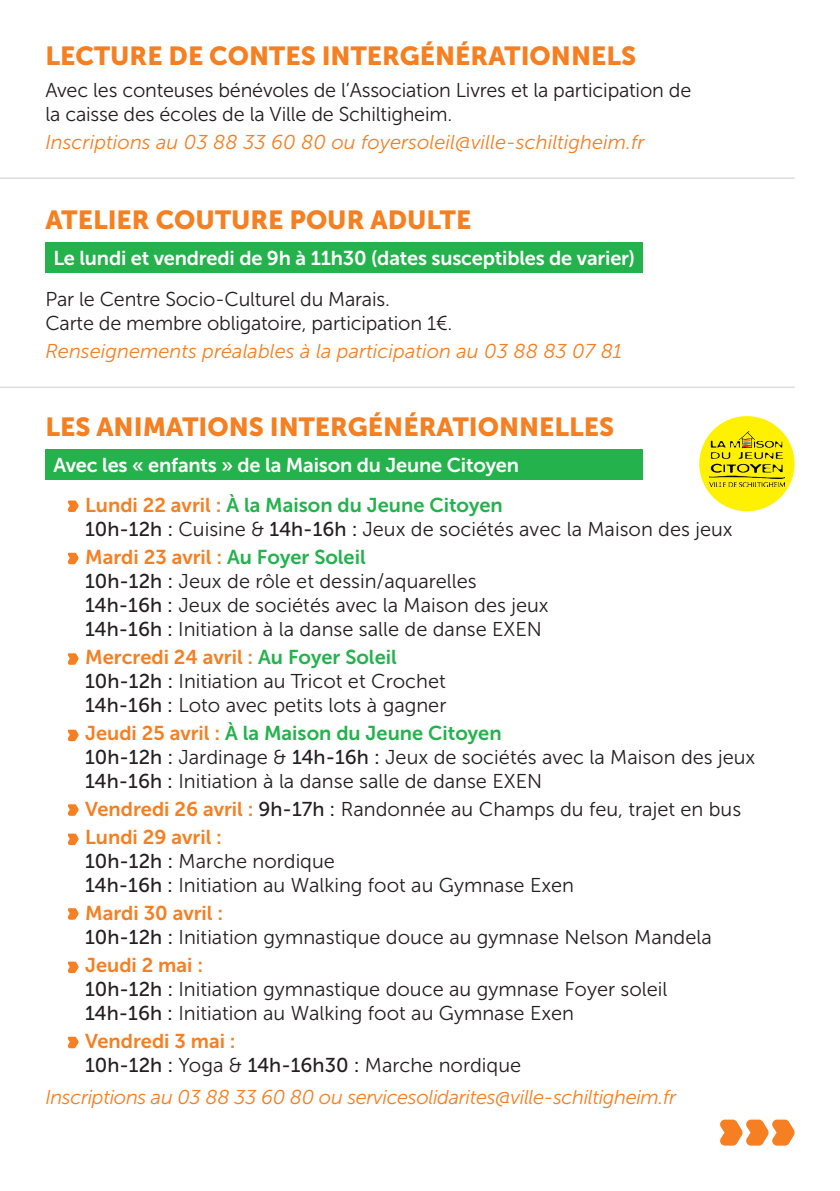
<style>
.page{position:relative;width:840px;height:1191px;background:#fff}
.page>*{position:absolute;margin:0;border:0;box-sizing:border-box;transform-origin:0 0}
.t1{font:26px "Museo Sans 900";color:#f57f21}
.t2{font:20px/24px "Museo Sans 300";color:#231f20}
.t3{font:20px/40.4px "Museo Sans 700";letter-spacing:-.01em;color:#fff}
.t4{font:italic 20px "Museo Sans 300";color:#f57f21}
.t5{font:20px "Museo Sans 700";color:#f57f21}
.t6{font:italic 20px/32px "Museo Sans 300";letter-spacing:-.02em;color:#f57f21}
.t7{font:20px "Museo Sans 700";color:#23b24b}
.s1{color:#f57f21}
.s2{color:#23b24b}
.s3{font-family:"Museo Sans 500"}
.s4{font-family:"Museo Sans 700";color:#f57f21}
.s5{font-family:"Museo Sans 500";font-style:normal;color:#231f20}
.s6{font-style:normal;color:#231f20}
</style>
<div class="page">
<svg style="left:720px;top:1119px;width:74px;height:26px"></svg>
<hr style="left:0;top:177px;width:794px;height:2px;background:#dcdddf">
<div style="left:45px;top:242px;width:597px;height:31px;background:#23b24b"></div>
<hr style="left:0;top:386px;width:794px;height:2px;background:#dcdddf">
<div style="left:45px;top:449px;width:597px;height:30px;background:#23b24b"></div>
<svg style="left:699px;top:416px;width:96px;height:96px"></svg>
<img style="left:708px;top:432px;width:76px;height:54px">
<svg style="left:67px;top:500px;width:11px;height:12px"></svg>
<svg style="left:67px;top:653px;width:11px;height:12px"></svg>
<svg style="left:67px;top:729px;width:11px;height:12px"></svg>
<svg style="left:67px;top:804px;width:11px;height:12px"></svg>
<svg style="left:67px;top:833px;width:11px;height:12px"></svg>
<svg style="left:67px;top:908px;width:11px;height:11px"></svg>
<svg style="left:67px;top:961px;width:11px;height:12px"></svg>
<svg style="left:67px;top:552px;width:11px;height:12px"></svg>
<svg style="left:67px;top:1036px;width:11px;height:12px"></svg>
<h1 class="t1" style="left:45px;top:41px;width:592px">LECTURE DE CONTES INTERGÉNÉRATIONNELS</h1>
<p class="t2" style="left:45px;top:79px;width:647px">Avec les conteuses bénévoles de l’Association Livres et la participation de la caisse des écoles de la Ville de Schiltigheim.</p>
<p class="t4" style="left:45px;top:132px;width:600px">Inscriptions au 03 88 33 60 80 ou foyersoleil@ville-schiltigheim.fr</p>
<h1 class="t1" style="left:45px;top:205px;width:427px">ATELIER COUTURE POUR ADULTE</h1>
<p class="t3" style="left:53px;top:238px;width:583px">Le lundi et vendredi de 9h à 11h30 (dates susceptibles de varier)</p>
<p class="t2" style="left:45px;top:287px;width:408px">Par le Centre Socio-Culturel du Marais.<br>Carte de membre obligatoire, participation 1€.</p>
<p class="t4" style="left:45px;top:340px;width:578px">Renseignements préalables à la participation au 03 88 83 07 81</p>
<h1 class="t1" style="left:45px;top:412px;width:570px">LES ANIMATIONS INTERGÉNÉRATIONNELLES</h1>
<p class="t3" style="left:85px;top:444px;width:435px;text-indent:-32px">Avec les « enfants » de la Maison du Jeune Citoyen<br><span class="s1">Lundi 22 avril :</span> <span class="s2">À la Maison du Jeune Citoyen</span></p>
<p class="t2" style="left:85px;top:517px;width:648px"><span class="s3">10h-12h :</span> Cuisine &amp; <span class="s3">14h-16h :</span> Jeux de sociétés avec la Maison des jeux</p>
<p class="t5" style="left:85px;top:546px;width:282px">Mardi 23 avril : <span class="s2">Au Foyer Soleil</span></p>
<p class="t2" style="left:85px;top:569px;width:465px"><span class="s3">10h-12h :</span> Jeux de rôle et dessin/aquarelles<br><span class="s3">14h-16h :</span> Jeux de sociétés avec la Maison des jeux<br><span class="s3">14h-16h :</span> Initiation à la danse salle de danse EXEN</p>
<p class="t5" style="left:85px;top:646px;width:313px">Mercredi 24 avril : <span class="s2">Au Foyer Soleil</span></p>
<p class="t2" style="left:85px;top:669px;width:362px"><span class="s3">10h-12h :</span> Initiation au Tricot et Crochet<br><span class="s3">14h-16h :</span> Loto avec petits lots à gagner</p>
<p class="t7" style="left:85px;top:722px;width:418px"><span class="s1">Jeudi 25 avril :</span> À la Maison du Jeune Citoyen</p>
<p class="t2" style="left:85px;top:745px;width:671px"><span class="s3">10h-12h :</span> Jardinage &amp; <span class="s3">14h-16h :</span> Jeux de sociétés avec la Maison des jeux<br><span class="s3">14h-16h :</span> Initiation à la danse salle de danse EXEN</p>
<p class="t2" style="left:85px;top:797px;width:657px"><span class="s4">Vendredi 26 avril :</span> <span class="s3">9h-17h :</span> Randonnée au Champs du feu, trajet en bus</p>
<p class="t5" style="left:85px;top:826px;width:138px">Lundi 29 avril :</p>
<p class="t2" style="left:85px;top:849px;width:490px"><span class="s3">10h-12h :</span> Marche nordique<br><span class="s3">14h-16h :</span> Initiation au Walking foot au Gymnase Exen</p>
<p class="t5" style="left:85px;top:902px;width:139px">Mardi 30 avril :</p>
<p class="t2" style="left:85px;top:925px;width:628px"><span class="s3">10h-12h :</span> Initiation gymnastique douce au gymnase Nelson Mandela</p>
<p class="t5" style="left:85px;top:954px;width:119px">Jeudi 2 mai :</p>
<p class="t2" style="left:85px;top:977px;width:583px"><span class="s3">10h-12h :</span> Initiation gymnastique douce au gymnase Foyer soleil<br><span class="s3">14h-16h :</span> Initiation au Walking foot au Gymnase Exen</p>
<p class="t5" style="left:85px;top:1030px;width:152px">Vendredi 3 mai :</p>
<p class="t6" style="left:45px;top:1049px;width:632px;text-indent:40px"><span class="s5">10h-12h :</span> <span class="s6">Yoga &amp;</span> <span class="s5">14h-16h30 :</span> <span class="s6">Marche nordique<br></span>Inscriptions au 03 88 33 60 80 ou servicesolidarites@ville-schiltigheim.fr</p>
</div>
